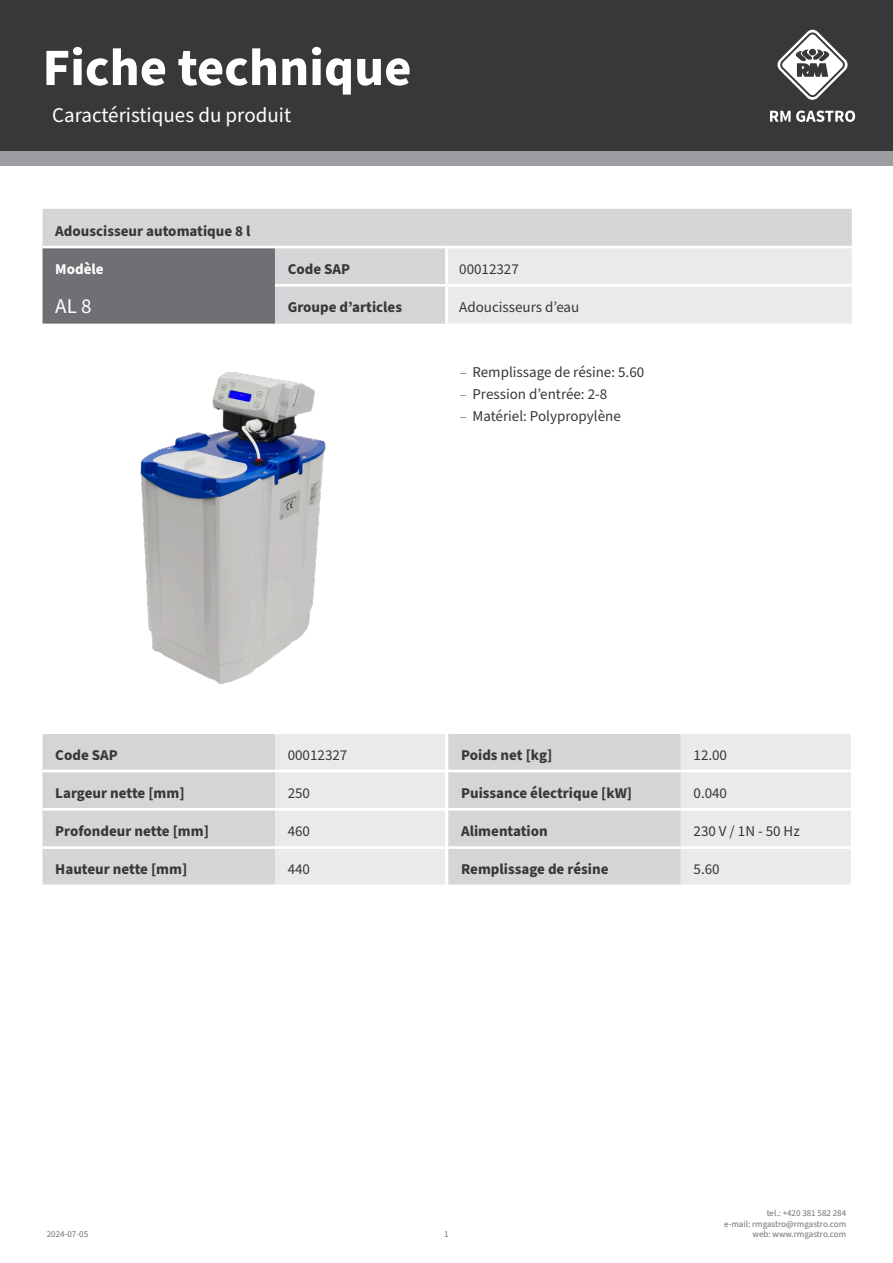
<style>
.page{position:relative;width:893px;height:1263px;background:#fff}
.page>*{position:absolute;margin:0;border:0;box-sizing:border-box;transform-origin:0 0}
.t1{font:700 52.5px "Source Sans Pro";color:#fff}
.kapitola{font:21px "Source Sans Pro";color:#fff}
.tabulka_-_headline{font:21px "Source Sans Pro";color:#fff}
.tabulka_-_text{font:700 15px "Source Sans Pro";color:#383839}
.tabulka_-_text-2{font:15px "Source Sans Pro";color:#383839}
.tabulka_-_text-3{font:700 15px "Source Sans Pro";color:#fff}
.t2{font:9px/10.8px "Source Sans Pro";color:#6f7073;text-align:right}
.s1{font-weight:300}
</style>
<div class="page">
<div style="left:0;top:0;width:893px;height:166px;background:#9b9da0"></div>
<div style="left:0;top:0;width:893px;height:151px;background:#383839"></div>
<svg style="left:777px;top:30px;width:71px;height:70px"></svg>
<svg style="left:770px;top:111px;width:85px;height:11px"></svg>
<img style="left:140px;top:372px;width:186px;height:312px">
<svg style="left:43px;top:734px;width:808px;height:151px;background:#dedfe0"></svg>
<hr style="left:448px;top:770px;width:233px;height:2px;background:#fff">
<hr style="left:681px;top:770px;width:170px;height:2px;background:#fff">
<hr style="left:448px;top:808px;width:233px;height:2px;background:#fff">
<hr style="left:681px;top:808px;width:170px;height:2px;background:#fff">
<hr style="left:448px;top:846px;width:233px;height:3px;background:#fff">
<hr style="left:681px;top:846px;width:170px;height:3px;background:#fff">
<hr style="left:448px;top:884px;width:233px;height:3px;background:#fff">
<hr style="left:681px;top:884px;width:170px;height:3px;background:#fff">
<div style="left:43px;top:209px;width:809px;height:115px;background:#d4d5d7"></div>
<div style="left:43px;top:248px;width:232px;height:76px;background:#6f7073"></div>
<div style="left:448px;top:248px;width:404px;height:76px;background:#e9eaeb"></div>
<hr style="left:445px;top:248px;width:3px;height:36px;background:#fff">
<hr style="left:275px;top:284px;width:171px;height:3px;background:#fff">
<hr style="left:446px;top:284px;width:406px;height:3px;background:#fff">
<hr style="left:445px;top:287px;width:3px;height:37px;background:#fff">
<hr style="left:43px;top:246px;width:232px;height:2px;background:#fff">
<hr style="left:275px;top:246px;width:171px;height:2px;background:#fff">
<hr style="left:446px;top:246px;width:406px;height:2px;background:#fff">
<h1 class="t1" style="left:43px;top:32px;width:370px">Fiche technique</h1>
<p class="kapitola" style="left:52px;top:101px;width:241px">Caractéristiques du produit</p>
<p class="tabulka_-_text" style="left:55px;top:220px;width:197px">Adouscisseur automatique 8 l</p>
<p class="tabulka_-_text-3" style="left:55px;top:259px;width:50px">Modèle</p>
<p class="tabulka_-_text" style="left:288px;top:259px;width:64px">Code SAP</p>
<p class="tabulka_-_text-2" style="left:459px;top:259px;width:61px">00012327</p>
<p class="tabulka_-_headline" style="left:55px;top:292px;width:38px">AL 8</p>
<p class="tabulka_-_text" style="left:288px;top:297px;width:116px">Groupe d’articles</p>
<p class="tabulka_-_text-2" style="left:459px;top:297px;width:122px">Adoucisseurs d’eau</p>
<p class="tabulka_-_text-2" style="left:460px;top:362px;width:186px"><span class="s1">–</span> Remplissage de résine: 5.60</p>
<p class="tabulka_-_text-2" style="left:460px;top:384px;width:149px"><span class="s1">–</span> Pression d’entrée: 2-8</p>
<p class="tabulka_-_text-2" style="left:460px;top:406px;width:163px"><span class="s1">–</span> Matériel: Polypropylène</p>
<p class="tabulka_-_text" style="left:55px;top:744px;width:64px">Code SAP</p>
<p class="tabulka_-_text-2" style="left:288px;top:744px;width:61px">00012327</p>
<p class="tabulka_-_text" style="left:55px;top:783px;width:131px">Largeur nette [mm]</p>
<p class="tabulka_-_text-2" style="left:288px;top:783px;width:24px">250</p>
<p class="tabulka_-_text" style="left:55px;top:821px;width:155px">Profondeur nette [mm]</p>
<p class="tabulka_-_text-2" style="left:288px;top:821px;width:24px">460</p>
<p class="tabulka_-_text" style="left:55px;top:859px;width:134px">Hauteur nette [mm]</p>
<p class="tabulka_-_text-2" style="left:288px;top:859px;width:24px">440</p>
<p class="tabulka_-_text" style="left:461px;top:744px;width:93px">Poids net [kg]</p>
<p class="tabulka_-_text-2" style="left:693px;top:744px;width:35px">12.00</p>
<p class="tabulka_-_text" style="left:461px;top:783px;width:173px">Puissance électrique [kW]</p>
<p class="tabulka_-_text-2" style="left:693px;top:783px;width:35px">0.040</p>
<p class="tabulka_-_text" style="left:461px;top:821px;width:88px">Alimentation</p>
<p class="tabulka_-_text-2" style="left:693px;top:821px;width:108px">230 V / 1N - 50 Hz</p>
<p class="tabulka_-_text" style="left:461px;top:859px;width:149px">Remplissage de résine</p>
<p class="tabulka_-_text-2" style="left:693px;top:859px;width:28px">5.60</p>
<p class="t2" style="left:47px;top:1229px;width:43px">2024-07-05</p>
<p class="t2" style="left:444px;top:1229px;width:6px">1</p>
<p class="t2" style="left:724px;top:1208px;width:124px">tel.: +420 381 582 284<br>e-mail: rmgastro@rmgastro.com web: www.rmgastro.com</p>
</div>
